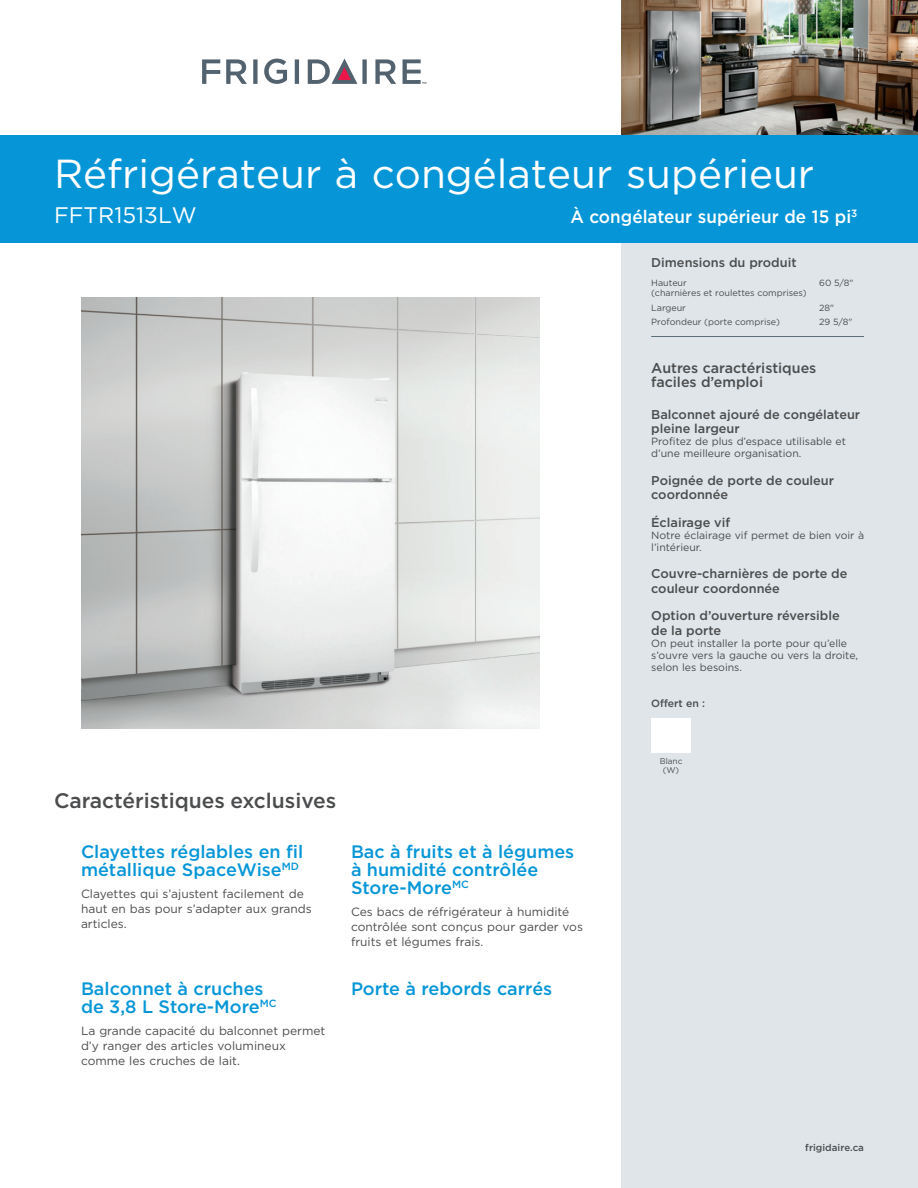
<style>
.page{position:relative;width:918px;height:1188px;background:#fff}
.page>*{position:absolute;margin:0;border:0;box-sizing:border-box;transform-origin:0 0}
.t1{font:40.5px "Gotham";color:#fff}
.t2{font:22.5px "Gotham";color:#fff}
.t3{font:500 21px "Gotham";color:#4b4c4d}
.t4{font:500 18px/18px "Gotham";color:#0696d7}
.t5{font:500 18px "Gotham";color:#fff;scale:.95 1}
.t6{font:500 14.25px/13.5px "Gotham";color:#4b4c4d}
.t7{font:500 12.75px/14.2px "Gotham";color:#4b4c4d}
.t8{font:12px/15px "Gotham";color:#4b4c4d}
.t9{font:10.5px/12px "Gotham";color:#4b4c4d}
.t10{font:500 10.5px "Gotham";color:#4b4c4d}
.t11{font:500 9.75px "Gotham";letter-spacing:.005em;color:#4b4c4d}
.t12{font:9px/14.5px "Gotham";color:#4b4c4d}
.t13{font:8.25px/9px "Gotham";color:#4b4c4d;text-align:center}
</style>
<div class="page">
<div style="left:621px;top:0;width:297px;height:1188px;background:#dfe5e9"></div>
<svg style="left:264px;top:59px;width:23px;height:25px"></svg>
<svg style="left:202px;top:59px;width:18px;height:25px"></svg>
<svg style="left:226px;top:59px;width:21px;height:25px"></svg>
<svg style="left:253px;top:59px;width:5px;height:25px"></svg>
<svg style="left:295px;top:59px;width:4px;height:25px"></svg>
<svg style="left:375px;top:59px;width:21px;height:25px"></svg>
<svg style="left:308px;top:59px;width:59px;height:25px"></svg>
<svg style="left:403px;top:59px;width:24px;height:25px"></svg>
<hr style="left:651px;top:336px;width:213px;height:1px;background:#5b6f7b">
<img style="left:621px;top:0;width:297px;height:135px">
<div style="left:0;top:135px;width:918px;height:108px;background:#0696d7"></div>
<img style="left:81px;top:297px;width:459px;height:432px">
<div style="left:651px;top:718px;width:40px;height:35px;background:#fff"></div>
<h1 class="t1" style="left:54px;top:147px;width:762px">Réfrigérateur à congélateur supérieur</h1>
<h2 class="t2" style="left:54px;top:201px;width:144px">FFTR1513Lw</h2>
<h3 class="t5" style="left:570px;top:205px;width:303px">À congélateur supérieur de 15 pi<sup>3</sup></h3>
<p class="t7" style="left:651px;top:255px;width:147px">Dimensions du produit</p>
<p class="t12" style="left:651px;top:276px;width:37px">Hauteur</p>
<p class="t12" style="left:819px;top:276px;width:36px">60 5/8"</p>
<p class="t12" style="left:651px;top:285px;width:157px">(charnières et roulettes comprises)<br>Largeur</p>
<p class="t12" style="left:819px;top:300px;width:17px">28"</p>
<p class="t12" style="left:651px;top:315px;width:130px">Profondeur (porte comprise)</p>
<p class="t12" style="left:819px;top:315px;width:35px">29 5/8"</p>
<p class="t6" style="left:651px;top:361px;width:167px">Autres caractéristiques faciles d’emploi</p>
<p class="t7" style="left:651px;top:407px;width:210px">Balconnet ajouré de congélateur pleine largeur</p>
<p class="t9" style="left:651px;top:435px;width:196px">Profitez de plus d’espace utilisable et d’une meilleure organisation.</p>
<p class="t7" style="left:651px;top:473px;width:184px">Poignée de porte de couleur coordonnée</p>
<p class="t7" style="left:651px;top:515px;width:80px">Éclairage vif</p>
<p class="t9" style="left:651px;top:529px;width:214px">Notre éclairage vif permet de bien voir à l’intérieur.</p>
<p class="t7" style="left:651px;top:567px;width:198px">Couvre-charnières de porte de couleur coordonnée</p>
<p class="t7" style="left:651px;top:609px;width:190px">Option d’ouverture réversible de la porte</p>
<p class="t9" style="left:651px;top:637px;width:208px">On peut installer la porte pour qu’elle s’ouvre vers la gauche ou vers la droite, selon les besoins.</p>
<p class="t10" style="left:651px;top:697px;width:55px">Offert en :</p>
<h3 class="t3" style="left:54px;top:787px;width:284px">Caractéristiques exclusives</h3>
<h3 class="t4" style="left:81px;top:843px;width:224px">Clayettes réglables en fil métallique SpaceWise<sup>MD</sup></h3>
<p class="t8" style="left:81px;top:886px;width:232px">Clayettes qui s’ajustent facilement de haut en bas pour s’adapter aux grands articles.</p>
<h3 class="t4" style="left:81px;top:979px;width:197px">Balconnet à cruches de 3,8 L Store-More<sup>MC</sup></h3>
<p class="t8" style="left:81px;top:1023px;width:246px">La grande capacité du balconnet permet d’y ranger des articles volumineux comme les cruches de lait.</p>
<h3 class="t4" style="left:351px;top:843px;width:225px">Bac à fruits et à légumes à humidité contrôlée<br>Store-More<sup>MC</sup></h3>
<p class="t8" style="left:351px;top:904px;width:234px">Ces bacs de réfrigérateur à humidité contrôlée sont conçus pour garder vos fruits et légumes frais.</p>
<h3 class="t4" style="left:351px;top:979px;width:203px">Porte à rebords carrés</h3>
<p class="t13" style="left:660px;top:756px;width:24px">Blanc (W)</p>
<p class="t11" style="left:805px;top:1141px;width:60px">frigidaire.ca</p>
</div>
